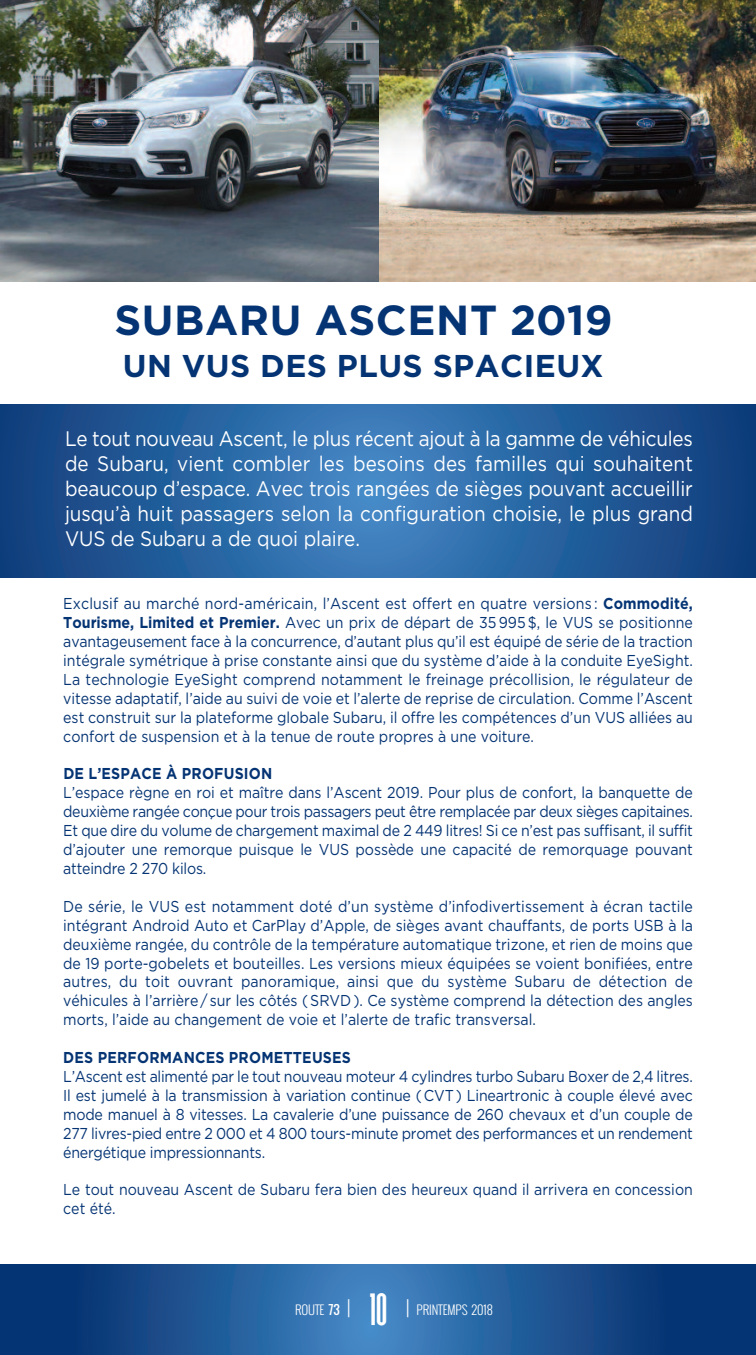
<style>
.page{position:relative;width:756px;height:1355px;background:#fff}
.page>*{position:absolute;margin:0;border:0;box-sizing:border-box;transform-origin:0 0}
.t1{font:700 42px "Gotham";letter-spacing:.015em;color:#053474}
.t2{font:42px "Heathergreen";color:#fff}
.t3{font:700 31.5px "Gotham";letter-spacing:.015em;color:#053474}
.t4{font:21px/25.2px "Gotham";color:#fff;text-align:justify;scale:.9 1}
.t5{font:15.75px/18.9px "Gotham";color:#053474;text-align:justify;scale:.9 1}
.t6{font:700 15.75px "Gotham";letter-spacing:.015em;color:#053474;scale:.9 1}
.t7{font:300 12.25px "Oswald";letter-spacing:-.01em;color:#fff}
.s1{font-weight:700}
.s2{font-weight:400}
.s3{font-size:19.25px}
</style>
<div class="page">
<svg style="left:0;top:1265px;width:756px;height:89px;background:#1d5492"></svg>
<svg style="left:0;top:404px;width:756px;height:173px;background:#26609d"></svg>
<img style="left:0;top:0;width:379px;height:282px">
<img style="left:379px;top:0;width:377px;height:282px">
<h1 class="t1" style="left:114px;top:295px;width:500px">SUBARU ASCENT 2019</h1>
<h2 class="t3" style="left:123px;top:348px;width:482px">UN VUS DES PLUS SPACIEUX</h2>
<p class="t4" style="left:65px;top:425px;width:699px">Le tout nouveau Ascent, le plus récent ajout à la gamme de véhicules de Subaru, vient combler les besoins des familles qui souhaitent beaucoup d’espace. Avec trois rangées de sièges pouvant accueillir jusqu’à huit passagers selon la configuration choisie, le plus grand VUS de Subaru a de quoi plaire.</p>
<p class="t5" style="left:63px;top:594px;width:701px">Exclusif au marché nord-américain, l’Ascent est offert en quatre versions : <span class="s1">Commodité, Tourisme, Limited et Premier.</span> Avec un prix de départ de 35995$, le VUS se positionne avantageusement face à la concurrence, d’autant plus qu’il est équipé de série de la traction intégrale symétrique à prise constante ainsi que du système d’aide à la conduite EyeSight.<br>La technologie EyeSight comprend notamment le freinage précollision, le régulateur de vitesse adaptatif, l’aide au suivi de voie et l’alerte de reprise de circulation. Comme l’Ascent est construit sur la plateforme globale Subaru, il offre les compétences d’un VUS alliées au confort de suspension et à la tenue de route propres à une voiture.</p>
<p class="t6" style="left:63px;top:765px;width:234px">DE L’ESPACE À PROFUSION</p>
<p class="t5" style="left:63px;top:783px;width:701px">L’espace règne en roi et maître dans l’Ascent 2019. Pour plus de confort, la banquette de deuxième rangée conçue pour trois passagers peut être remplacée par deux sièges capitaines.<br>Et que dire du volume de chargement maximal de 2 449 litres! Si ce n’est pas suffisant, il suffit d’ajouter une remorque puisque le VUS possède une capacité de remorquage pouvant atteindre 2 270 kilos.</p>
<p class="t5" style="left:63px;top:896px;width:701px">De série, le VUS est notamment doté d’un système d’infodivertissement à écran tactile intégrant Android Auto et CarPlay d’Apple, de sièges avant chauffants, de ports USB à la deuxième rangée, du contrôle de la température automatique trizone, et rien de moins que de 19 porte-gobelets et bouteilles. Les versions mieux équipées se voient bonifiées, entre autres, du toit ouvrant panoramique, ainsi que du système Subaru de détection de véhicules à l’arrière / sur les côtés (SRVD). Ce système comprend la détection des angles morts, l’aide au changement de voie et l’alerte de trafic transversal.</p>
<p class="t6" style="left:63px;top:1048px;width:321px">DES PERFORMANCES PROMETTEUSES</p>
<p class="t5" style="left:63px;top:1066px;width:701px">L’Ascent est alimenté par le tout nouveau moteur 4 cylindres turbo Subaru Boxer de 2,4 litres.<br>Il est jumelé à la transmission à variation continue (CVT) Lineartronic à couple élevé avec mode manuel à 8 vitesses. La cavalerie d’une puissance de 260 chevaux et d’un couple de 277 livres-pied entre 2 000 et 4 800 tours-minute promet des performances et un rendement énergétique impressionnants.</p>
<p class="t5" style="left:63px;top:1180px;width:701px">Le tout nouveau Ascent de Subaru fera bien des heureux quand il arrivera en concession cet été.</p>
<h1 class="t2" style="left:370px;top:1284px;width:19px">10</h1>
<p class="t7" style="left:295px;top:1303px;width:57px">ROUTE <span class="s2">73</span> <span class="s3">|</span></p>
<p class="t7" style="left:406px;top:1303px;width:88px"><span class="s3">|</span> PRINTEMPS 2018</p>
</div>
